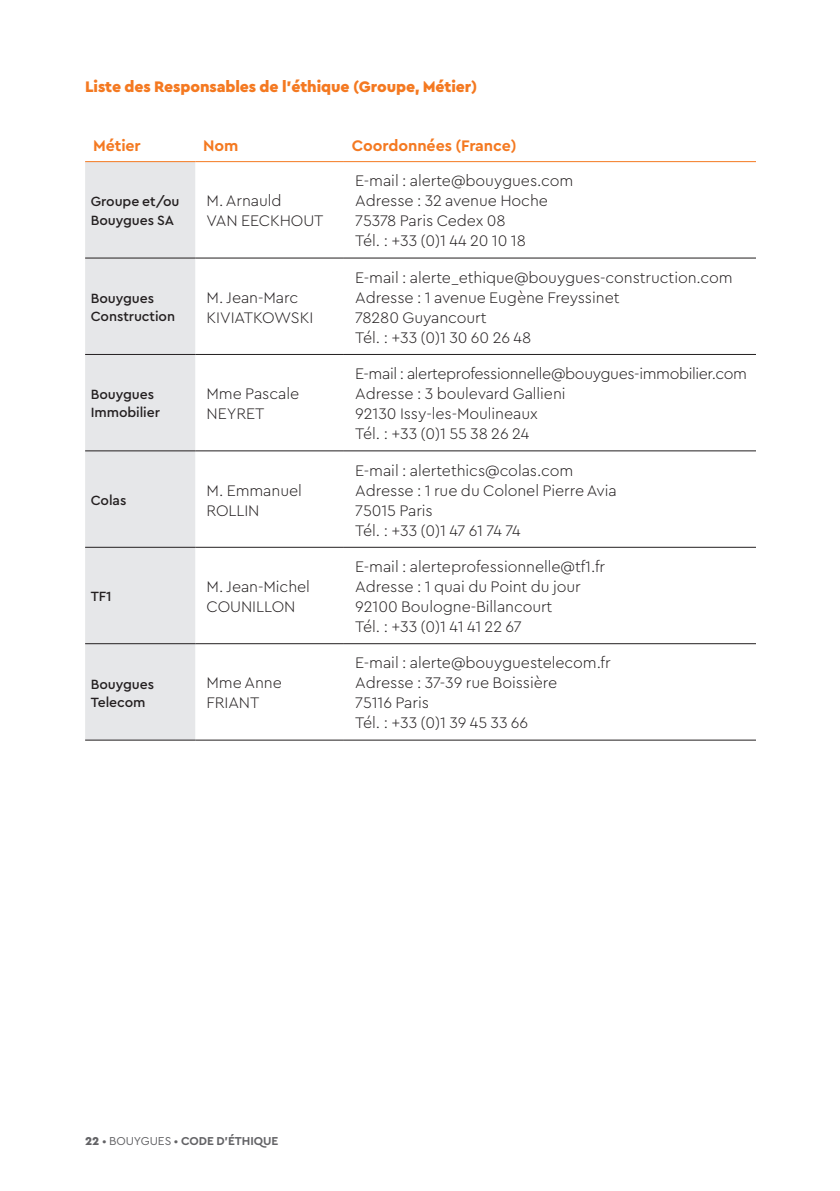
<style>
.page{position:relative;width:840px;height:1191px;background:#fff}
.page>*{position:absolute;margin:0;border:0;box-sizing:border-box;transform-origin:0 0}
.t1{font:300 16px/20px "Cera PRO";letter-spacing:-.005em;color:#231f20}
.t2{font:300 16px/20px "Cera PRO";letter-spacing:-.025em;color:#231f20}
.t3{font:900 16px "Cera PRO";letter-spacing:-.005em;color:#f47921}
.t4{font:700 16px "Cera PRO";letter-spacing:-.005em;color:#f47921}
.t5{font:500 14px/18px "Cera PRO";letter-spacing:-.005em;color:#231f20}
.t6{font:700 12px "Cera PRO";letter-spacing:-.005em;color:#636366}
.s1{font-weight:900}
.s2{font-weight:400}
</style>
<div class="page">
<div style="left:85px;top:162px;width:110px;height:577px;background:#e6e7e9"></div>
<hr style="left:85px;top:161px;width:110px;height:1px;background:#f47921">
<hr style="left:195px;top:161px;width:149px;height:1px;background:#f47921">
<hr style="left:344px;top:161px;width:411px;height:1px;background:#f47921">
<hr style="left:85px;top:257px;width:110px;height:1px;background:#231f20">
<hr style="left:195px;top:257px;width:149px;height:1px;background:#231f20">
<hr style="left:344px;top:257px;width:411px;height:1px;background:#231f20">
<hr style="left:85px;top:354px;width:110px;height:1px;background:#231f20">
<hr style="left:195px;top:354px;width:149px;height:1px;background:#231f20">
<hr style="left:344px;top:354px;width:411px;height:1px;background:#231f20">
<hr style="left:85px;top:450px;width:110px;height:1px;background:#231f20">
<hr style="left:195px;top:450px;width:149px;height:1px;background:#231f20">
<hr style="left:344px;top:450px;width:411px;height:1px;background:#231f20">
<hr style="left:85px;top:547px;width:110px;height:1px;background:#231f20">
<hr style="left:195px;top:547px;width:149px;height:1px;background:#231f20">
<hr style="left:344px;top:547px;width:411px;height:1px;background:#231f20">
<hr style="left:85px;top:643px;width:110px;height:1px;background:#231f20">
<hr style="left:195px;top:643px;width:149px;height:1px;background:#231f20">
<hr style="left:344px;top:643px;width:411px;height:1px;background:#231f20">
<hr style="left:85px;top:739px;width:110px;height:1px;background:#231f20">
<hr style="left:195px;top:739px;width:149px;height:1px;background:#231f20">
<hr style="left:344px;top:739px;width:411px;height:1px;background:#231f20">
<p class="t3" style="left:85px;top:76px;width:393px">Liste des Responsables de l’éthique (Groupe, Métier)</p>
<p class="t4" style="left:93px;top:135px;width:49px">Métier</p>
<p class="t4" style="left:203px;top:135px;width:37px">Nom</p>
<p class="t4" style="left:352px;top:135px;width:166px">Coordonnées (France)</p>
<p class="t5" style="left:91px;top:192px;width:90px">Groupe et/ou<br>Bouygues SA</p>
<p class="t1" style="left:206px;top:190px;width:118px">M. Arnauld<br>VAN EECKHOUT</p>
<p class="t5" style="left:91px;top:288px;width:86px">Bouygues<br>Construction</p>
<p class="t1" style="left:206px;top:287px;width:108px">M. Jean-Marc<br>KIVIATKOWSKI</p>
<p class="t5" style="left:91px;top:385px;width:71px">Bouygues<br>Immobilier</p>
<p class="t1" style="left:206px;top:383px;width:94px">Mme Pascale<br>NEYRET</p>
<p class="t5" style="left:91px;top:490px;width:37px">Colas</p>
<p class="t1" style="left:206px;top:479px;width:97px">M. Emmanuel<br>ROLLIN</p>
<p class="t5" style="left:91px;top:587px;width:22px">TF1</p>
<p class="t1" style="left:206px;top:576px;width:105px">M. Jean-Michel<br>COUNILLON</p>
<p class="t5" style="left:91px;top:674px;width:65px">Bouygues<br>Telecom</p>
<p class="t1" style="left:206px;top:672px;width:77px">Mme Anne<br>FRIANT</p>
<p class="t1" style="left:355px;top:170px;width:219px">E-mail : alerte@bouygues.com<br>Adresse : 32 avenue Hoche<br>75378 Paris Cedex 08<br>Tél. : +33 (0)1 44 20 10 18</p>
<p class="t1" style="left:355px;top:267px;width:379px">E-mail : alerte_ethique@bouygues-construction.com Adresse : 1 avenue Eugène Freyssinet<br>78280 Guyancourt<br>Tél. : +33 (0)1 30 60 26 48</p>
<p class="t2" style="left:355px;top:363px;width:393px">E-mail : alerteprofessionnelle@bouygues-immobilier.com Adresse : 3 boulevard Gallieni<br>92130 Issy-les-Moulineaux<br>Tél. : +33 (0)1 55 38 26 24</p>
<p class="t1" style="left:355px;top:459px;width:263px">E-mail : alertethics@colas.com<br>Adresse : 1 rue du Colonel Pierre Avia<br>75015 Paris<br>Tél. : +33 (0)1 47 61 74 74</p>
<p class="t1" style="left:355px;top:556px;width:251px">E-mail : alerteprofessionnelle@tf1.fr<br>Adresse : 1 quai du Point du jour<br>92100 Boulogne-Billancourt<br>Tél. : +33 (0)1 41 41 22 67</p>
<p class="t1" style="left:355px;top:652px;width:257px">E-mail : alerte@bouyguestelecom.fr<br>Adresse : 37-39 rue Boissière<br>75116 Paris<br>Tél. : +33 (0)1 39 45 33 66</p>
<p class="t6" style="left:85px;top:1133px;width:194px"><span class="s1">22</span> <span class="s2">• BOUYGUES •</span> CODE D’ÉTHIQUE</p>
</div>
